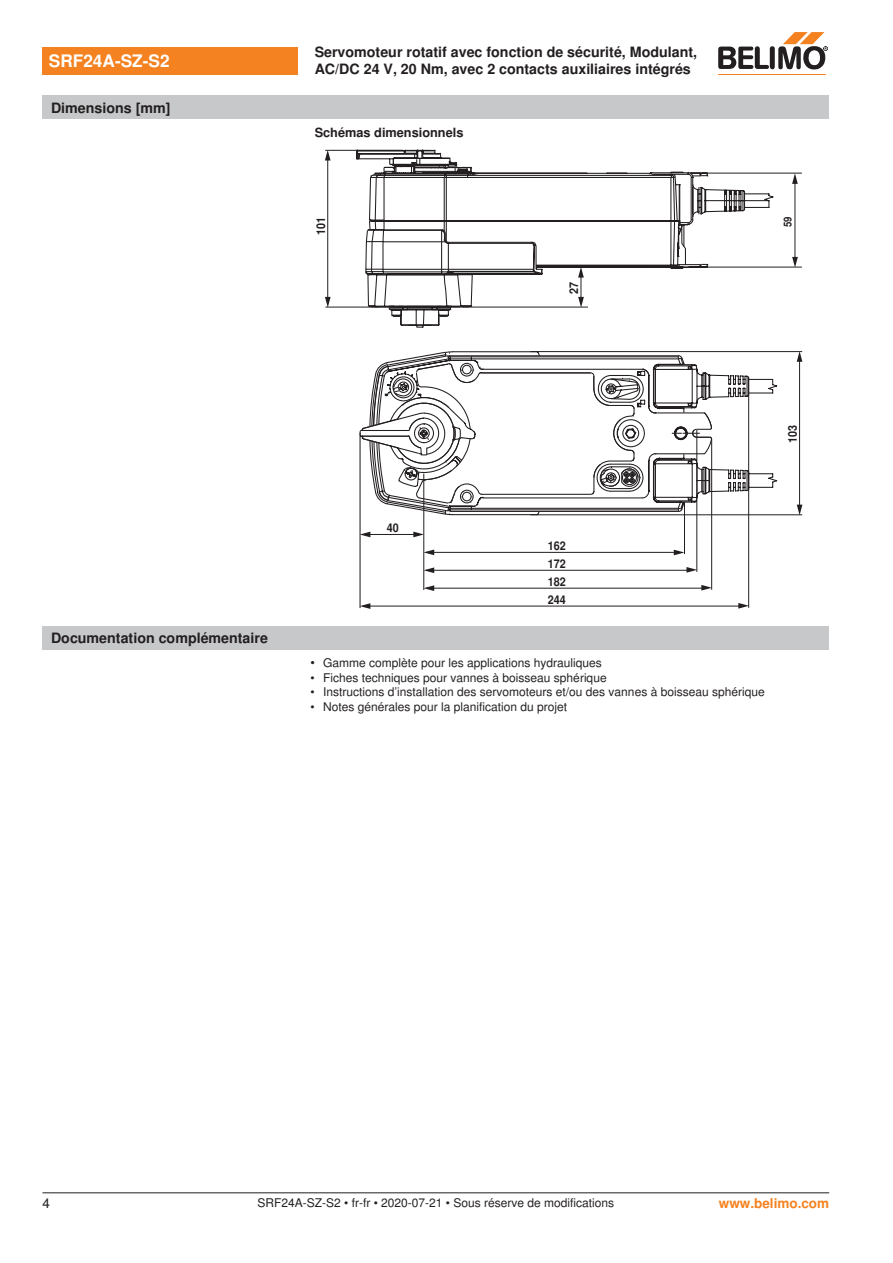
<style>
.page{position:relative;width:893px;height:1263px;background:#fff}
.page>*{position:absolute;margin:0;border:0;box-sizing:border-box;transform-origin:0 0}
.t1{font:700 17.25px "Nimbus Sans BEL";color:#fff}
.t2{font:700 14.25px/17.1px "Nimbus Sans BEL";color:#231f20}
.Rechtsbündig_Footer{font:700 13.5px "Nimbus Sans BEL";color:#f58220}
.t3{font:13.5px "Nimbus Sans BEL";color:#231f20}
.t4{font:700 12.75px "Nimbus Sans BEL";color:#231f20}
.Bulletpoints{font:12px "Nimbus Sans BEL";color:#231f20}
.Footer_EU_center{font:12px "Nimbus Sans BEL";color:#231f20}
.t5{font:700 12px/17.9px "Nimbus Sans BEL";color:#231f20;text-align:justify;scale:.9 1}
.t6{font:700 10.8px "Nimbus Sans BEL";color:#231f20;scale:.9 1}
.s1{font-size:12.75px}
</style>
<div class="page">
<svg style="left:355px;top:150px;width:354px;height:176px"></svg>
<svg style="left:365px;top:163px;width:343px;height:148px"></svg>
<hr style="left:325px;top:307px;width:263px;height:1px;background:#231f20">
<hr style="left:327px;top:154px;width:1px;height:148px;background:#231f20">
<svg style="left:325px;top:297px;width:6px;height:10px"></svg>
<hr style="left:325px;top:150px;width:78px;height:1px;background:#231f20">
<svg style="left:325px;top:150px;width:6px;height:11px"></svg>
<hr style="left:581px;top:272px;width:1px;height:30px;background:#231f20">
<svg style="left:578px;top:297px;width:6px;height:10px"></svg>
<svg style="left:578px;top:267px;width:6px;height:11px"></svg>
<svg style="left:692px;top:184px;width:82px;height:34px"></svg>
<hr style="left:703px;top:267px;width:99px;height:1px;background:#231f20">
<hr style="left:703px;top:173px;width:99px;height:1px;background:#231f20">
<hr style="left:795px;top:179px;width:1px;height:83px;background:#231f20">
<svg style="left:792px;top:257px;width:6px;height:11px"></svg>
<svg style="left:792px;top:173px;width:6px;height:11px"></svg>
<hr style="left:426px;top:552px;width:252px;height:1px;background:#231f20">
<hr style="left:697px;top:430px;width:1px;height:142px;background:#231f20">
<svg style="left:686px;top:567px;width:11px;height:6px"></svg>
<svg style="left:674px;top:550px;width:10px;height:5px"></svg>
<svg style="left:424px;top:549px;width:10px;height:6px"></svg>
<hr style="left:426px;top:570px;width:265px;height:1px;background:#231f20">
<svg style="left:424px;top:567px;width:10px;height:6px"></svg>
<hr style="left:711px;top:439px;width:1px;height:151px;background:#231f20">
<svg style="left:701px;top:585px;width:11px;height:6px"></svg>
<hr style="left:426px;top:588px;width:281px;height:1px;background:#231f20">
<svg style="left:424px;top:585px;width:10px;height:6px"></svg>
<svg style="left:738px;top:603px;width:10px;height:6px"></svg>
<hr style="left:365px;top:606px;width:379px;height:1px;background:#231f20">
<hr style="left:423px;top:474px;width:1px;height:116px;background:#231f20">
<hr style="left:366px;top:534px;width:52px;height:1px;background:#231f20">
<svg style="left:413px;top:532px;width:11px;height:5px"></svg>
<svg style="left:361px;top:532px;width:9px;height:5px"></svg>
<hr style="left:359px;top:433px;width:2px;height:175px;background:#231f20">
<svg style="left:360px;top:603px;width:10px;height:6px"></svg>
<hr style="left:530px;top:351px;width:272px;height:1px;background:#231f20">
<hr style="left:530px;top:514px;width:272px;height:1px;background:#231f20">
<hr style="left:799px;top:359px;width:1px;height:150px;background:#231f20">
<svg style="left:797px;top:505px;width:5px;height:10px"></svg>
<svg style="left:797px;top:351px;width:5px;height:11px"></svg>
<hr style="left:748px;top:394px;width:1px;height:214px;background:#231f20">
<hr style="left:684px;top:502px;width:1px;height:52px;background:#231f20">
<svg style="left:359px;top:351px;width:419px;height:165px"></svg>
<div style="left:43px;top:626px;width:786px;height:23px;background:#c7c8ca"></div>
<div style="left:43px;top:47px;width:255px;height:27px;background:#f58220"></div>
<hr style="left:718px;top:74px;width:107px;height:1px;background:#f58220">
<svg style="left:718px;top:32px;width:110px;height:38px"></svg>
<div style="left:43px;top:96px;width:786px;height:23px;background:#c7c8ca"></div>
<hr style="left:43px;top:1192px;width:786px;height:1px;background:#231f20">
<p class="t1" style="left:49px;top:51px;width:122px">SRF24A-SZ-S2</p>
<p class="t2" style="left:315px;top:44px;width:384px">Servomoteur rotatif avec fonction de sécurité, Modulant,<br>AC/DC 24 V, 20 Nm, avec 2 contacts auxiliaires intégrés</p>
<p class="t2" style="left:51px;top:100px;width:121px">Dimensions [mm]</p>
<p class="t4" style="left:315px;top:125px;width:150px">Schémas dimensionnels</p>
<p class="t5" style="left:313px;top:235px;width:22px;rotate:-90deg">101</p>
<p class="t5" style="left:566px;top:294px;width:15px;rotate:-90deg">27</p>
<p class="t6" style="left:783px;top:227px;width:13px;rotate:-90deg">59</p>
<p class="t2" style="left:51px;top:630px;width:218px">Documentation complémentaire</p>
<p class="t5" style="left:785px;top:443px;width:22px;rotate:-90deg">103</p>
<p class="t5" style="left:387px;top:520px;width:15px">40</p>
<p class="t5" style="left:548px;top:538px;width:22px">162<br>172<br>182<br>244</p>
<p class="Bulletpoints" style="left:310px;top:656px;width:293px"><span class="s1">•</span> Gamme complète pour les applications hydrauliques</p>
<p class="Bulletpoints" style="left:310px;top:670px;width:298px">• Fiches techniques pour vannes à boisseau sphérique</p>
<p class="Bulletpoints" style="left:310px;top:685px;width:456px">• Instructions d’installation des servomoteurs et/ou des vannes à boisseau sphérique</p>
<p class="Bulletpoints" style="left:310px;top:699px;width:258px">• Notes générales pour la planification du projet</p>
<p class="t3" style="left:43px;top:1195px;width:9px">4</p>
<p class="Footer_EU_center" style="left:257px;top:1196px;width:358px">SRF24A-SZ-S2 • fr-fr • 2020-07-21 • Sous réserve de modifications</p>
<p class="Rechtsbündig_Footer" style="left:719px;top:1195px;width:112px">www.belimo.com</p>
</div>
